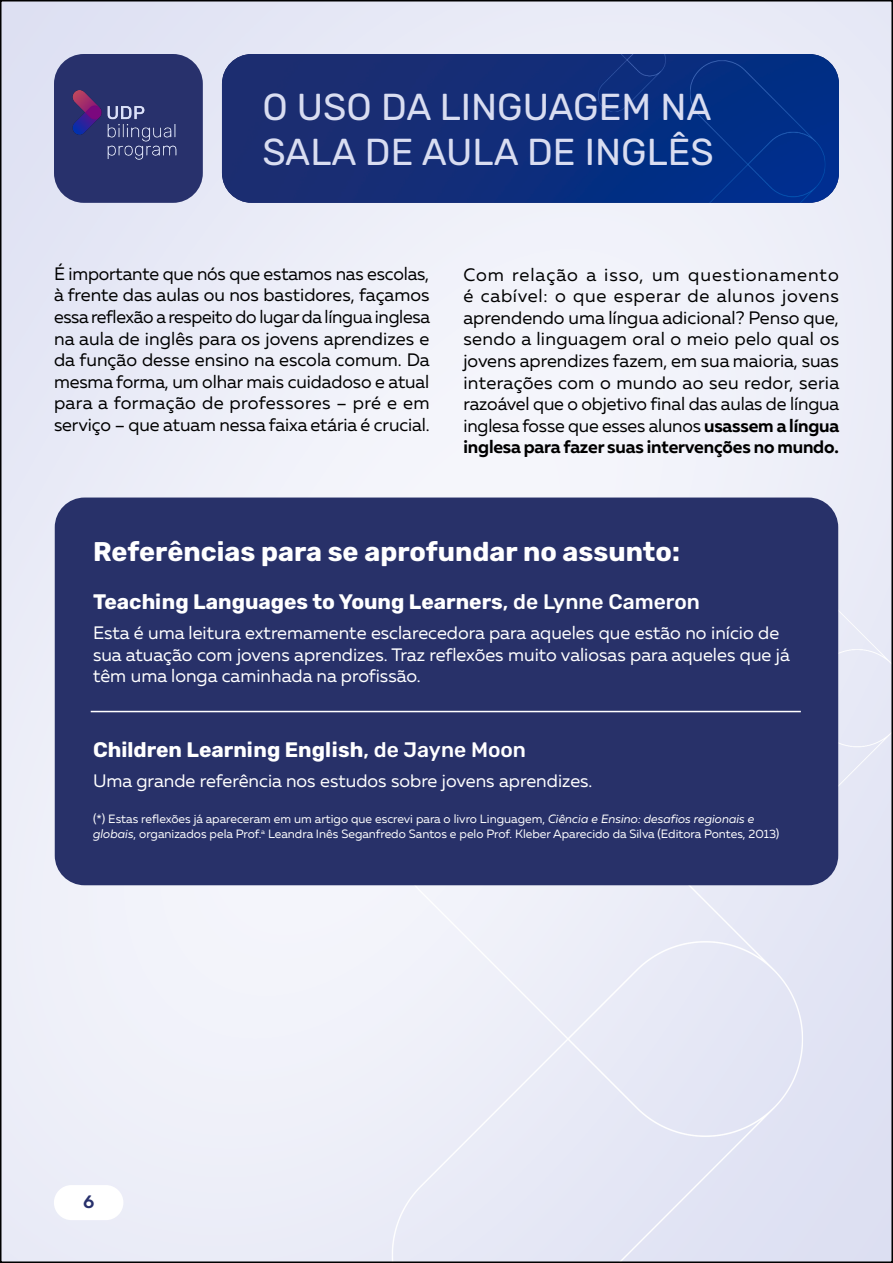
<style>
.page{position:relative;width:893px;height:1263px;background:#fff}
.page>*{position:absolute;margin:0;border:0;box-sizing:border-box;transform-origin:0 0}
.t1{font:37.5px/45px "Rubik";color:#d9ddf1}
.t2{font:700 27px "Rubik";color:#fff}
.t3{font:700 21px "Rubik";color:#fff}
.t4{font:18px/21.6px "Muller";letter-spacing:-.01em;color:#000;text-align:justify}
.t5{font:18px/21.6px "Muller";color:#fff}
.t6{font:500 18px "Rubik";color:#28316c}
.t7{font:12px/14.4px "Muller";color:#fff}
.s1{font-weight:700}
.s2{font-weight:500}
.s3{font-style:italic}
</style>
<div class="page">
<img style="left:3px;top:3px;width:887px;height:1257px">
<div style="left:55px;top:497px;width:783px;height:388px;background:#283169;border-radius:30px"></div>
<div style="left:54px;top:54px;width:149px;height:149px;background:#28316c;border-radius:30px"></div>
<img style="left:222px;top:54px;width:617px;height:149px">
<img style="left:72px;top:91px;width:105px;height:69px">
<hr style="left:91px;top:711px;width:710px;height:1px;background:#fff">
<div style="left:54px;top:1185px;width:69px;height:35px;background:#fff;border-radius:18px"></div>
<p class="t1" style="left:262px;top:85px;width:453px">O USO DA LINGUAGEM NA<br>SALA DE AULA DE INGLÊS</p>
<p class="t4" style="left:54px;top:262px;width:377px">É importante que nós que estamos nas escolas, à frente das aulas ou nos bastidores, façamos essa reflexão a respeito do lugar da língua inglesa na aula de inglês para os jovens aprendizes e da função desse ensino na escola comum. Da mesma forma, um olhar mais cuidadoso e atual para a formação de professores – pré e em serviço – que atuam nessa faixa etária é crucial.</p>
<p class="t4" style="left:463px;top:263px;width:377px">Com relação a isso, um questionamento é cabível: o que esperar de alunos jovens aprendendo uma língua adicional? Penso que, sendo a linguagem oral o meio pelo qual os jovens aprendizes fazem, em sua maioria, suas interações com o mundo ao seu redor, seria razoável que o objetivo final das aulas de língua inglesa fosse que esses alunos <span class="s1">usassem a língua inglesa para fazer suas intervenções no mundo.</span></p>
<p class="t2" style="left:93px;top:537px;width:588px">Referências para se aprofundar no assunto:</p>
<p class="t3" style="left:93px;top:590px;width:608px">Teaching Languages to Young Learners<span class="s2">, de Lynne Cameron</span></p>
<p class="t5" style="left:93px;top:622px;width:698px">Esta é uma leitura extremamente esclarecedora para aqueles que estão no início de sua atuação com jovens aprendizes. Traz reflexões muito valiosas para aqueles que já têm uma longa caminhada na profissão.</p>
<p class="t3" style="left:93px;top:738px;width:435px">Children Learning English<span class="s2">, de Jayne Moon</span></p>
<p class="t5" style="left:93px;top:770px;width:501px">Uma grande referência nos estudos sobre jovens aprendizes.</p>
<p class="t7" style="left:93px;top:812px;width:688px">(*) Estas reflexões já apareceram em um artigo que escrevi para o livro Linguagem, <span class="s3">Ciência e Ensino: desafios regionais e globais</span>, organizados pela Prof.<sup>a</sup>ªLeandra Inês Seganfredo Santos e pelo Prof. Kleber Aparecido da Silva (Editora Pontes, 2013)</p>
<p class="t6" style="left:83px;top:1192px;width:13px">6</p>
</div>
